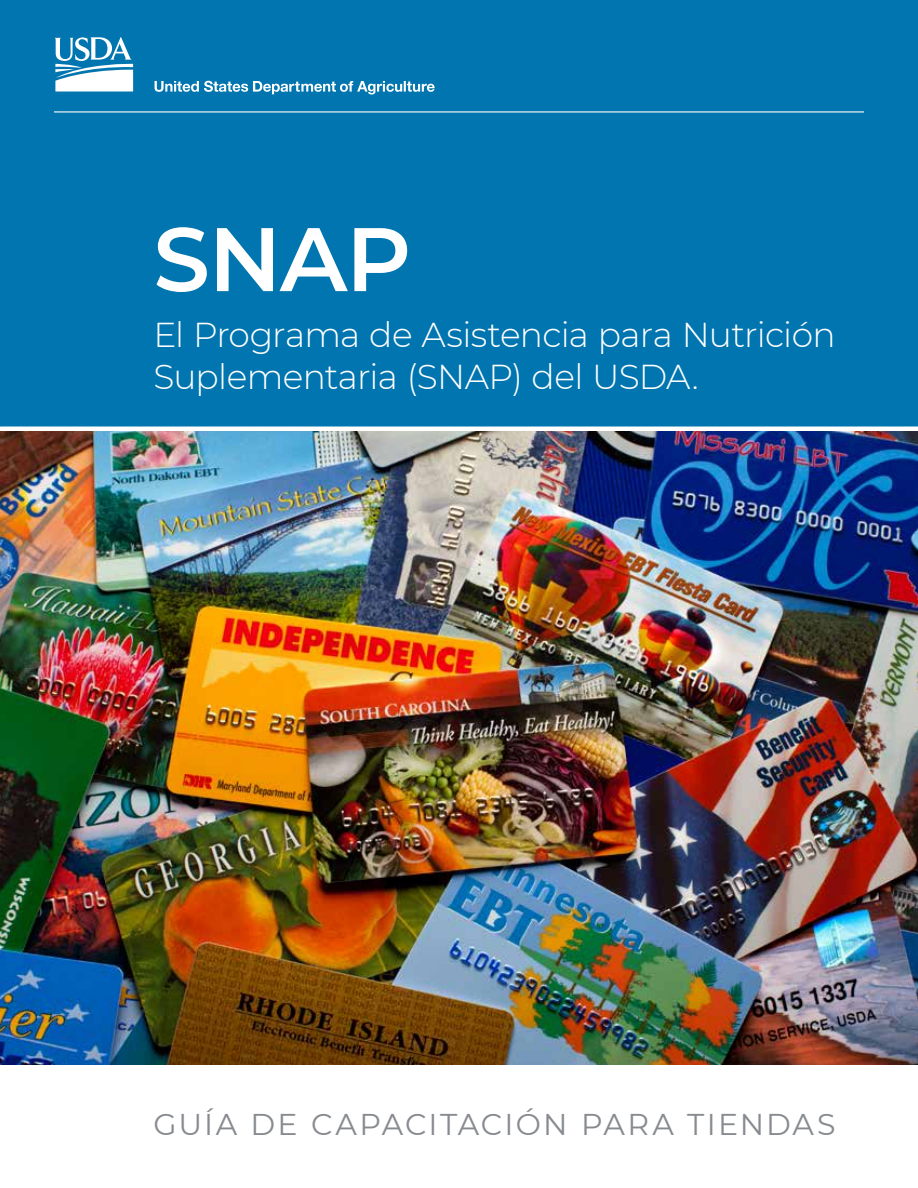
<style>
.page{position:relative;width:918px;height:1188px;background:#fff}
.page>*{position:absolute;margin:0;border:0;box-sizing:border-box;transform-origin:0 0}
.t1{font:600 90px "Montserrat";color:#fff}
.t2{font:300 34.5px/42px "Montserrat";letter-spacing:-.02em;color:#fff}
.t3{font:30px "Montserrat";letter-spacing:.07em;color:#878a8f}
</style>
<div class="page">
<div style="left:0;top:0;width:918px;height:429px;background:#0075af"></div>
<svg style="left:55px;top:37px;width:78px;height:55px"></svg>
<svg style="left:155px;top:81px;width:280px;height:14px"></svg>
<img style="left:0;top:431px;width:918px;height:634px">
<hr style="left:54px;top:111px;width:810px;height:1px;background:#fff">
<hr style="left:0;top:427px;width:918px;height:4px;background:#fff">
<h1 class="t1" style="left:153px;top:195px;width:259px">SNAP</h1>
<h1 class="t2" style="left:153px;top:312px;width:684px">El Programa de Asistencia para Nutrición<br>Suplementaria (SNAP) del USDA.</h1>
<h2 class="t3" style="left:153px;top:1104px;width:684px">GUÍA DE CAPACITACIÓN PARA TIENDAS</h2>
</div>
